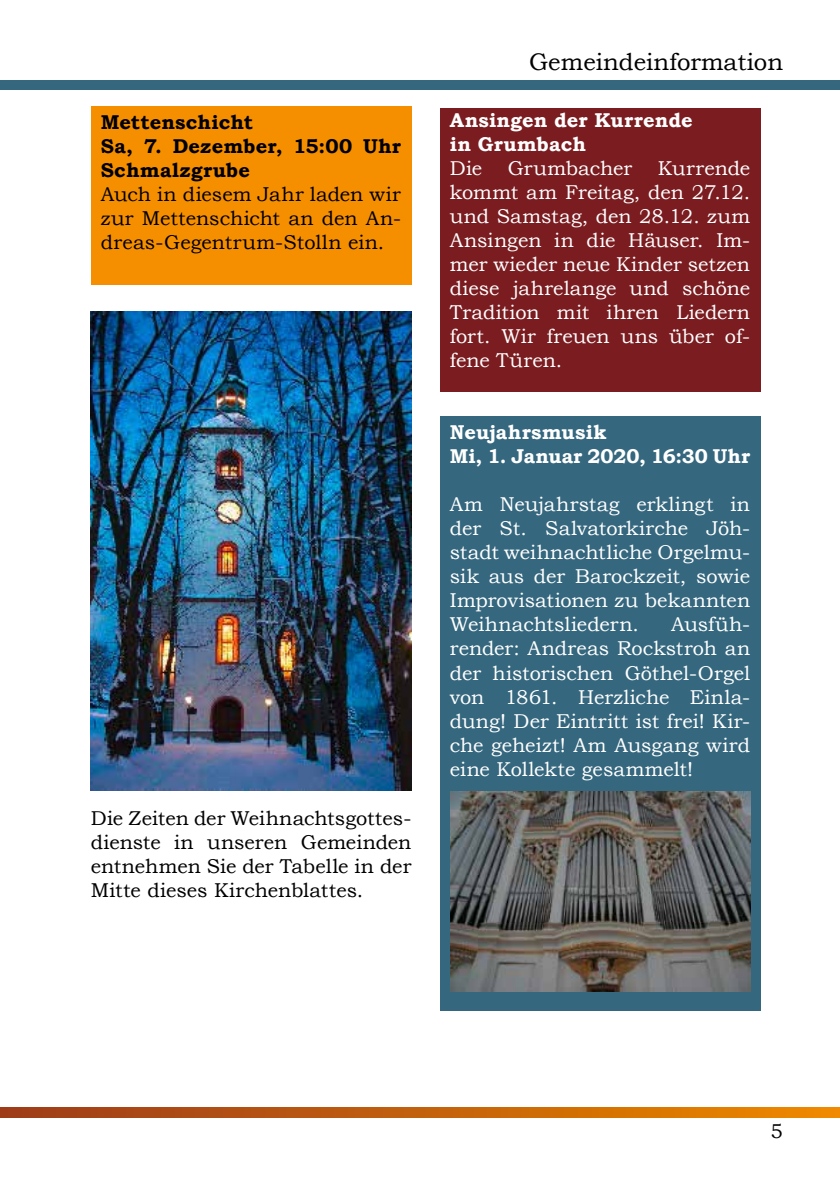
<style>
.page{position:relative;width:840px;height:1191px;background:#fff}
.page>*{position:absolute;margin:0;border:0;box-sizing:border-box;transform-origin:0 0}
.t1{font:24px "Bookman Old Style";color:#000}
.t2{font:20px/24px "Bookman Old Style";color:#fff;text-align:justify}
.t3{font:20px/24px "Bookman Old Style";color:#000;text-align:justify}
.t4{font:700 20px/24px "Bookman Old Style";letter-spacing:.005em;color:#fff}
.t5{font:700 20px/24px "Bookman Old Style";letter-spacing:.01em;color:#000}
</style>
<div class="page">
<div style="left:0;top:80px;width:839px;height:10px;background:#35677e"></div>
<svg style="left:0;top:1107px;width:839px;height:10px"></svg>
<div style="left:439px;top:416px;width:321px;height:594px;background:#35677e"></div>
<div style="left:91px;top:107px;width:320px;height:178px;background:#f68f00"></div>
<div style="left:439px;top:108px;width:321px;height:283px;background:#7a1c20"></div>
<img style="left:91px;top:312px;width:320px;height:479px">
<img style="left:450px;top:791px;width:300px;height:200px">
<p class="t5" style="left:101px;top:110px;width:302px">Mettenschicht<br>Sa, 7. Dezember, 15:00 Uhr<br>Schmalzgrube</p>
<p class="t3" style="left:101px;top:182px;width:302px">Auch in diesem Jahr laden wir zur Mettenschicht an den An&shy;dreas-Gegentrum-Stolln ein.</p>
<p class="t3" style="left:91px;top:806px;width:322px">Die Zeiten der Weihnachtsgottes&shy;dienste in unseren Gemeinden entnehmen Sie der Tabelle in der Mitte dieses Kirchenblattes.</p>
<p class="t1" style="left:528px;top:46px;width:255px">Gemeindeinformation</p>
<p class="t4" style="left:449px;top:108px;width:244px">Ansingen der Kurrende in Grumbach</p>
<p class="t2" style="left:449px;top:157px;width:34px">Die</p>
<p class="t2" style="left:507px;top:157px;width:126px">Grumbacher</p>
<p class="t2" style="left:449px;top:157px;width:302px;text-indent:208px">Kurrende kommt am Freitag, den 27.12. und Samstag, den 28.12. zum Ansingen in die Häuser. Im&shy;mer wieder neue Kinder setzen diese jahrelange und schöne Tradition mit ihren Liedern fort. Wir freuen uns über of&shy;fene Türen.</p>
<p class="t4" style="left:449px;top:420px;width:302px">Neujahrsmusik<br>Mi, 1. Januar 2020, 16:30 Uhr</p>
<p class="t2" style="left:449px;top:493px;width:302px">Am Neujahrstag erklingt in der St. Salvatorkirche Jöh&shy;stadt weihnachtliche Orgelmu&shy;sik aus der Barockzeit, sowie Improvisationen zu bekannten Weihnachtsliedern.</p>
<p class="t2" style="left:449px;top:613px;width:302px;text-indent:221px">Ausfüh&shy;render: Andreas Rockstroh an der historischen Göthel-Orgel von 1861. Herzliche Einla&shy;dung! Der Eintritt ist frei! Kir&shy;che geheizt! Am Ausgang wird eine Kollekte gesammelt!</p>
<p class="t3" style="left:770px;top:1119px;width:14px">5</p>
</div>
